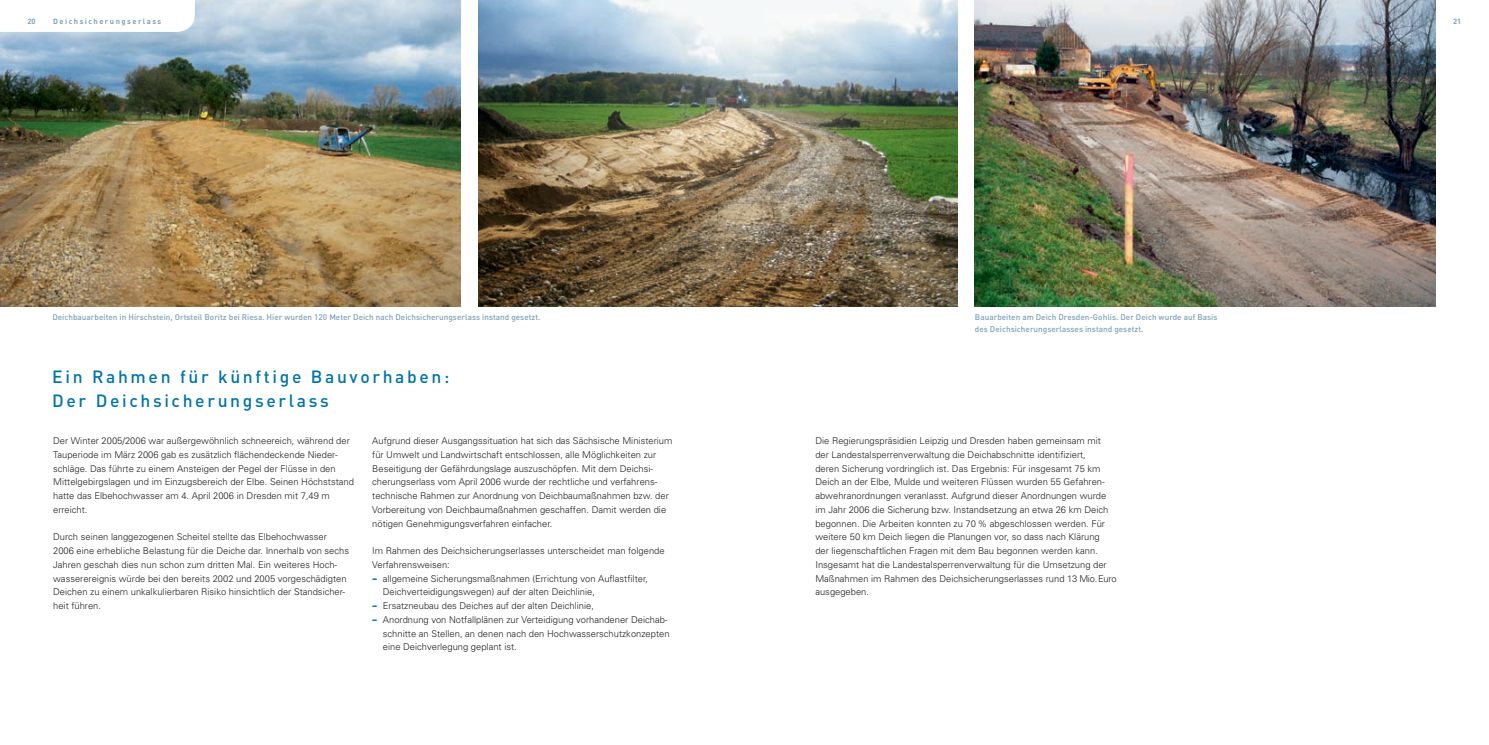
<style>
.page{position:relative;width:1489px;height:745px;background:#fff}
.page>*{position:absolute;margin:0;border:0;box-sizing:border-box;transform-origin:0 0}
.t1{font:500 17.5px/23.8px "DIN";letter-spacing:.15em;color:#0074a8}
.t2{font:300 9.38px/13.8px "Univers";color:#231f20}
.t3{font:500 8.12px/11.2px "DIN";letter-spacing:.005em;color:#7ea1b7}
.t4{font:700 7.5px "DIN";letter-spacing:.2em;color:#7ea1b7}
.s1{font-family:"DIN";font-weight:900;color:#0074a8}
</style>
<div class="page">
<img style="left:0;top:0;width:461px;height:306px">
<img style="left:478px;top:0;width:479px;height:306px">
<svg style="left:0;top:0;width:195px;height:32px"></svg>
<img style="left:974px;top:0;width:461px;height:306px">
<p class="t4" style="left:28px;top:16px;width:10px">20</p>
<p class="t4" style="left:1452px;top:16px;width:10px">21</p>
<p class="t4" style="left:53px;top:16px;width:110px">Deichsicherungserlass</p>
<p class="t3" style="left:52px;top:311px;width:489px">Deichbauarbeiten in Hirschstein, Ortsteil Boritz bei Riesa. Hier wurden 120 Meter Deich nach Deichsicherungserlass instand gesetzt.</p>
<h1 class="t1" style="left:52px;top:364px;width:398px">Ein Rahmen für künftige Bauvorhaben:<br>Der Deichsicherungserlass</h1>
<p class="t2" style="left:53px;top:433px;width:302px">Der Winter 2005/2006 war außergewöhnlich schneereich, während der Tauperiode im März 2006 gab es zusätzlich flächendeckende Nieder&shy;schläge. Das führte zu einem Ansteigen der Pegel der Flüsse in den Mittelgebirgslagen und im Einzugsbereich der Elbe. Seinen Höchststand hatte das Elbehochwasser am 4. April 2006 in Dresden mit 7,49 m erreicht.</p>
<p class="t2" style="left:53px;top:529px;width:297px">Durch seinen langgezogenen Scheitel stellte das Elbehochwasser 2006 eine erhebliche Belastung für die Deiche dar. Innerhalb von sechs Jahren geschah dies nun schon zum dritten Mal. Ein weiteres Hoch&shy;wasserereignis würde bei den bereits 2002 und 2005 vorgeschädigten Deichen zu einem unkalkulierbaren Risiko hinsichtlich der Standsicher&shy;heit führen.</p>
<p class="t2" style="left:372px;top:433px;width:302px">Aufgrund dieser Ausgangssituation hat sich das Sächsische Ministerium für Umwelt und Landwirtschaft entschlossen, alle Möglichkeiten zur Beseitigung der Gefährdungslage auszuschöpfen. Mit dem Deichsi&shy;cherungserlass vom April 2006 wurde der rechtliche und verfahrens&shy;technische Rahmen zur Anordnung von Deichbaumaßnahmen bzw. der Vorbereitung von Deichbaumaßnahmen geschaffen. Damit werden die nötigen Genehmigungsverfahren einfacher.</p>
<p class="t2" style="left:372px;top:543px;width:294px">Im Rahmen des Deichsicherungserlasses unterscheidet man folgende<br>Verfahrensweisen:</p>
<p class="t2" style="left:383px;top:570px;width:267px;text-indent:-11px"><span class="s1">–</span> allgemeine Sicherungsmaßnahmen (Errichtung von Auflastfilter,<br>Deichverteidigungswegen) auf der alten Deichlinie,</p>
<p class="t2" style="left:372px;top:598px;width:223px"><span class="s1">–</span> Ersatzneubau des Deiches auf der alten Deichlinie,</p>
<p class="t2" style="left:383px;top:612px;width:288px;text-indent:-11px"><span class="s1">–</span> Anordnung von Notfallplänen zur Verteidigung vorhandener Deichab&shy;schnitte an Stellen, an denen nach den Hochwasserschutzkonzepten eine Deichverlegung geplant ist.</p>
<p class="t3" style="left:974px;top:311px;width:244px">Bauarbeiten am Deich Dresden-Gohlis. Der Deich wurde auf Basis des Deichsicherungserlasses instand gesetzt.</p>
<p class="t2" style="left:815px;top:433px;width:303px">Die Regierungspräsidien Leipzig und Dresden haben gemeinsam mit der Landestalsperrenverwaltung die Deichabschnitte identifiziert,<br>deren Sicherung vordringlich ist. Das Ergebnis: Für insgesamt 75 km Deich an der Elbe, Mulde und weiteren Flüssen wurden 55 Gefahren&shy;abwehranordnungen veranlasst. Aufgrund dieser Anordnungen wurde im Jahr 2006 die Sicherung bzw. Instandsetzung an etwa 26 km Deich begonnen. Die Arbeiten konnten zu 70 % abgeschlossen werden. Für weitere 50 km Deich liegen die Planungen vor, so dass nach Klärung<br>der liegenschaftlichen Fragen mit dem Bau begonnen werden kann.<br>Insgesamt hat die Landestalsperrenverwaltung für die Umsetzung der Maßnahmen im Rahmen des Deichsicherungserlasses rund 13 Mio.Euro ausgegeben.</p>
</div>
